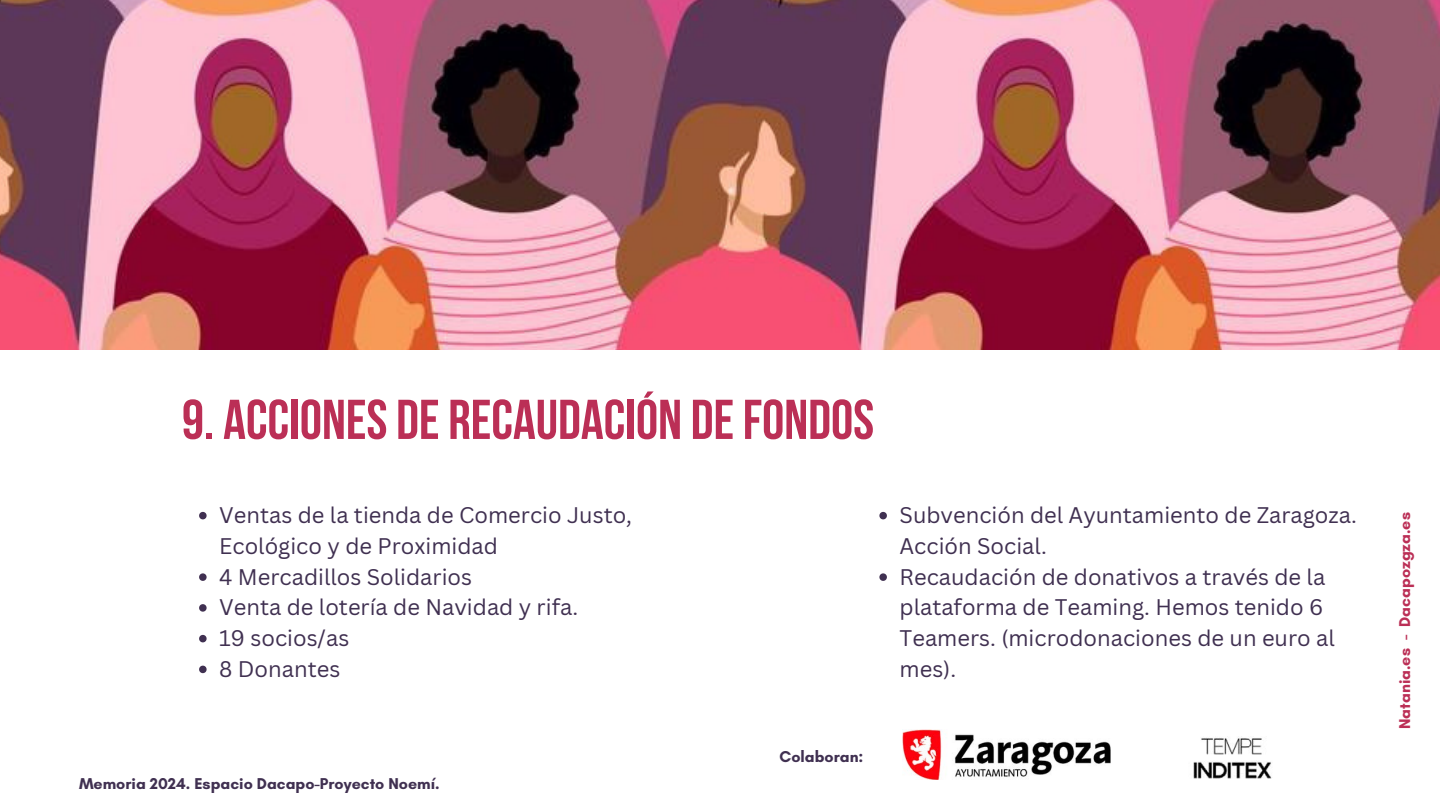
<style>
.page{position:relative;width:1440px;height:810px;background:#fff}
.page>*{position:absolute;margin:0;border:0;box-sizing:border-box;transform-origin:0 0}
.t1{font:700 56px "Bebas Neue";color:#bb2f56}
.t2{font:22px/30.8px "Canva Sans";color:#403051}
.t3{font:700 16px "Glacial Indifference";color:#403051}
.t4{font:700 16px "Glacial Indifference";color:#bb2f56}
</style>
<div class="page">
<img style="left:0;top:0;width:1440px;height:350px">
<img style="left:902px;top:730px;width:209px;height:49px">
<img style="left:1193px;top:737px;width:79px;height:42px">
<svg style="left:199px;top:512px;width:8px;height:7px"></svg>
<svg style="left:199px;top:573px;width:8px;height:8px"></svg>
<svg style="left:199px;top:604px;width:8px;height:8px"></svg>
<svg style="left:199px;top:635px;width:8px;height:7px"></svg>
<svg style="left:199px;top:666px;width:8px;height:7px"></svg>
<svg style="left:879px;top:512px;width:8px;height:7px"></svg>
<svg style="left:879px;top:573px;width:8px;height:8px"></svg>
<h1 class="t1" style="left:182px;top:397px;width:694px">9. ACCIONES DE RECAUDACIÓN DE FONDOS</h1>
<p class="t2" style="left:219px;top:499px;width:414px">Ventas de la tienda de Comercio Justo,<br>Ecológico y de Proximidad</p>
<p class="t2" style="left:219px;top:561px;width:254px">4 Mercadillos Solidarios</p>
<p class="t2" style="left:219px;top:591px;width:360px">Venta de lotería de Navidad y rifa.</p>
<p class="t2" style="left:219px;top:622px;width:132px">19 socios/as</p>
<p class="t2" style="left:219px;top:653px;width:123px">8 Donantes</p>
<p class="t2" style="left:900px;top:499px;width:459px">Subvención del Ayuntamiento de Zaragoza.<br>Acción Social.</p>
<p class="t2" style="left:900px;top:561px;width:437px">Recaudación de donativos a través de la plataforma de Teaming. Hemos tenido 6<br>Teamers. (microdonaciones de un euro al mes).</p>
<p class="t3" style="left:79px;top:774px;width:362px">Memoria 2024. Espacio Dacapo-Proyecto Noemí.</p>
<p class="t3" style="left:780px;top:747px;width:85px">Colaboran:</p>
<p class="t4" style="left:1395px;top:729px;width:218px;rotate:-90deg">Natania.es - Dacapozgza.es</p>
</div>
